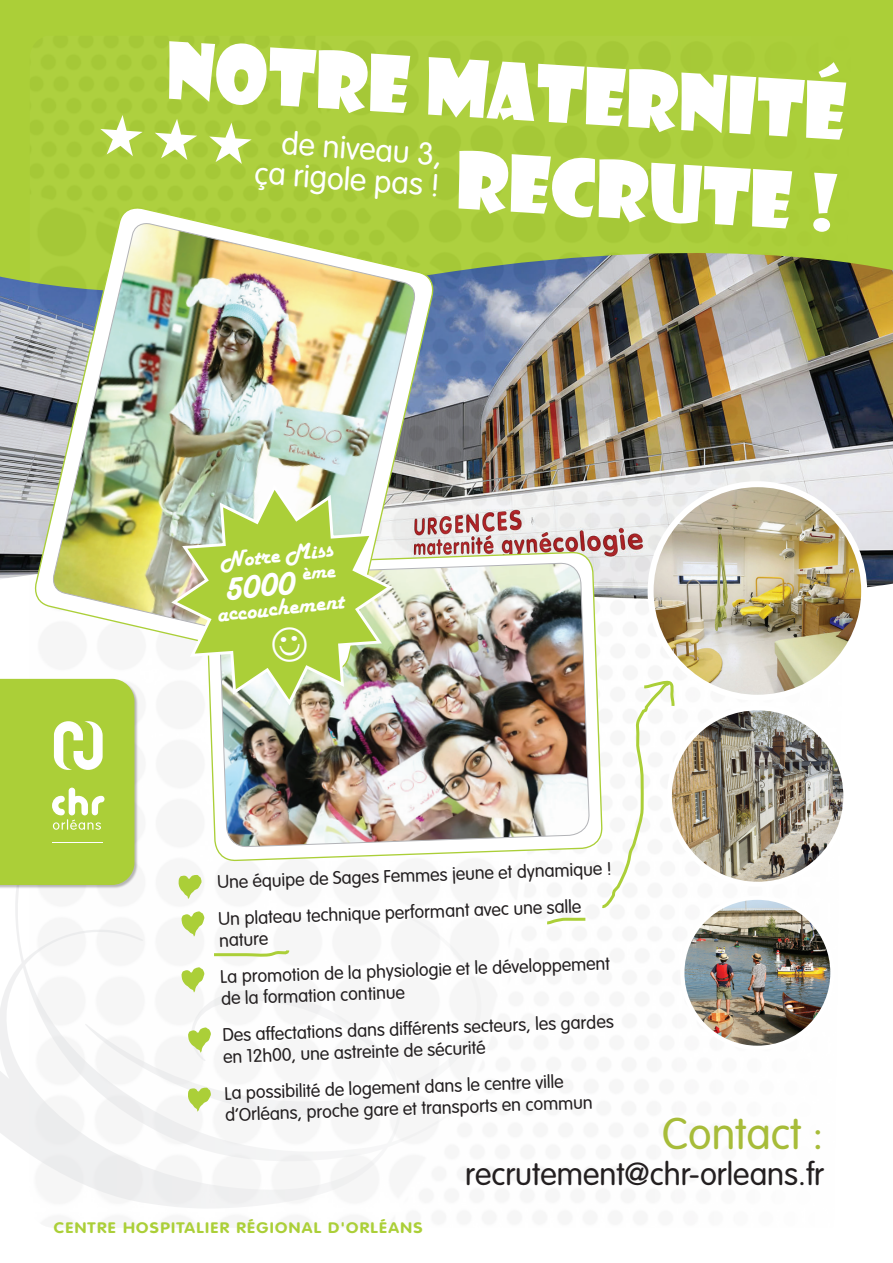
<style>
.page{position:relative;width:893px;height:1263px;background:#fff}
.page>*{position:absolute;margin:0;border:0;box-sizing:border-box;transform-origin:0 0}
.t1{font:76.5px/92.8px "Showcard Gothic";color:#fff;text-align:right}
.t2{font:300 43.65px "VAG Rounded Std";color:#a7bc39}
.t3{font:37.5px "Harlow Solid";color:#fff}
.t4{font:300 31.5px "VAG Rounded Std";color:#231f20}
.t5{font:300 31.35px/31.3px "VAG Rounded Std";color:#fff;text-align:right}
.t6{font:24px "Harlow Solid";color:#fff}
.t7{font:23.55px "Harlow Solid";color:#fff}
.t8{font:300 18px/36.6px "VAG Rounded Std";color:#231f20}
.t9{font:700 15px "VAG Rounded Std";letter-spacing:.08em;color:#abcf38;scale:1.13 1}
</style>
<div class="page">
<img style="left:0;top:319px;width:893px;height:268px">
<div style="left:0;top:0;width:893px;height:319px;background:#abcf38"></div>
<img style="left:30px;top:36px;width:840px;height:873px">
<svg style="left:0;top:882px;width:482px;height:326px;fill:#f6f6f6"></svg>
<div style="left:0;top:679px;width:139px;height:210px;background:#231f20;opacity:.3"></div>
<svg style="left:0;top:679px;width:134px;height:206px;background:#b1d248"></svg>
<hr style="left:52px;top:842px;width:51px;height:1px;background:#fff">
<svg style="left:205px;top:552px;width:397px;height:365px"></svg>
<img style="left:218px;top:563px;width:372px;height:284px">
<svg style="left:32px;top:204px;width:404px;height:470px"></svg>
<img style="left:50px;top:221px;width:368px;height:434px">
<img style="left:651px;top:484px;width:213px;height:214px;border-radius:107px">
<div style="left:648px;top:481px;width:219px;height:220px;border:6px solid #fff;border-radius:50%"></div>
<img style="left:169px;top:478px;width:229px;height:233px">
<img style="left:669px;top:708px;width:177px;height:176px;border-radius:88px">
<div style="left:667px;top:705px;width:181px;height:182px;border:5px solid #fff;border-radius:50%"></div>
<img style="left:682px;top:898px;width:150px;height:150px;border-radius:75px">
<div style="left:680px;top:896px;width:154px;height:154px;border:4px solid #fff;border-radius:50%"></div>
<svg style="left:544px;top:916px;width:44px;height:9px"></svg>
<svg style="left:211px;top:947px;width:80px;height:11px"></svg>
<svg style="left:599px;top:678px;width:78px;height:230px"></svg>
<svg style="left:178px;top:874px;width:24px;height:25px"></svg>
<svg style="left:182px;top:911px;width:22px;height:25px"></svg>
<svg style="left:182px;top:967px;width:22px;height:25px"></svg>
<svg style="left:188px;top:1027px;width:23px;height:25px"></svg>
<svg style="left:187px;top:1087px;width:24px;height:24px"></svg>
<svg style="left:99px;top:113px;width:45px;height:44px;background:#aacd3c"></svg>
<svg style="left:153px;top:117px;width:45px;height:44px;background:#aacd3c"></svg>
<svg style="left:207px;top:120px;width:46px;height:44px;background:#aacd3c"></svg>
<img style="left:169px;top:479px;width:225px;height:228px">
<svg style="left:271px;top:626px;width:37px;height:38px"></svg>
<h1 class="t1" style="left:168px;top:23px;width:683px;rotate:3deg">Notre maternité recrute !</h1>
<h3 class="t5" style="left:258px;top:127px;width:187px;rotate:4deg">de niveau 3, ça rigole pas !</h3>
<h3 class="t7" style="left:219px;top:548px;width:115px;rotate:-6deg">Notre Miss</h3>
<h3 class="t3" style="left:221px;top:568px;width:114px;rotate:-6deg">5000 <sup>ème</sup></h3>
<h3 class="t6" style="left:216px;top:601px;width:129px;rotate:-6deg">accouchement</h3>
<p class="t8" style="left:216px;top:864px;width:397px;rotate:-2deg">Une équipe de Sages Femmes jeune et dynamique !<br>Un plateau technique performant avec une salle</p>
<p class="t8" style="left:219px;top:923px;width:391px;rotate:-2deg">nature<br>La promotion de la physiologie et le développement</p>
<p class="t8" style="left:221px;top:981px;width:393px;rotate:-2deg">de la formation continue<br>Des affectations dans différents secteurs, les gardes</p>
<p class="t8" style="left:223px;top:1039px;width:341px;rotate:-2deg">en 12h00, une astreinte de sécurité<br>La possibilité de logement dans le centre ville</p>
<p class="t8" style="left:225px;top:1097px;width:369px;rotate:-2deg">d’Orléans, proche gare et transports en commun</p>
<h2 class="t2" style="left:662px;top:1109px;width:163px">Contact :</h2>
<h3 class="t4" style="left:465px;top:1156px;width:361px">recrutement@chr-orleans.fr</h3>
<p class="t9" style="left:54px;top:1219px;width:328px">CENTRE HOSPITALIER RÉGIONAL D'ORLÉANS</p>
</div>
